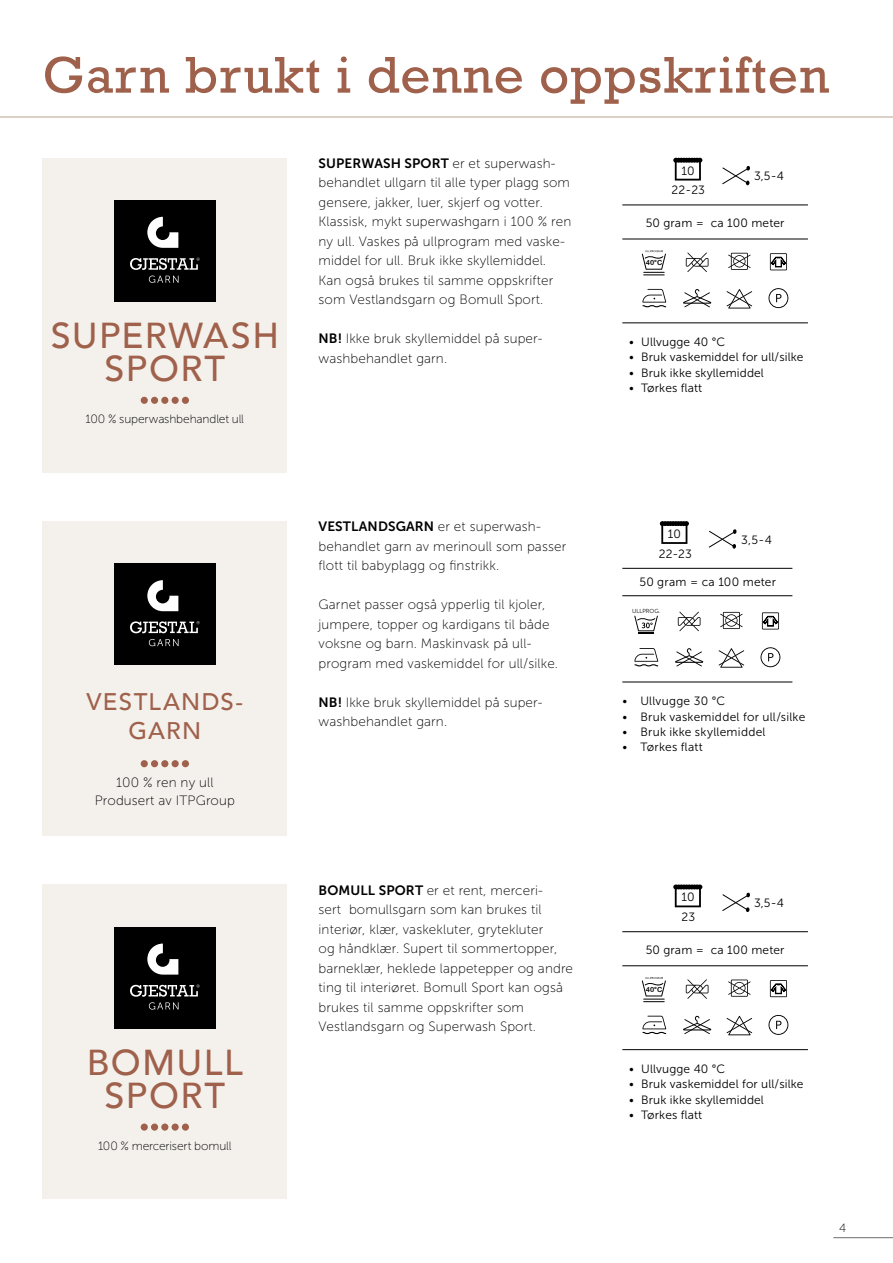
<style>
.page{position:relative;width:893px;height:1263px;background:#fff}
.page>*{position:absolute;margin:0;border:0;box-sizing:border-box;transform-origin:0 0}
.t1{font:52.5px "Rockwell";letter-spacing:.02em;color:#9f614b}
.INNHOLD_-_Midtstilt{font:500 36px "Avenir";letter-spacing:.045em;color:#9f614b}
.INNHOLD_-_Midtstilt-2{font:500 24px "Avenir";letter-spacing:.05em;color:#9f614b}
.t2{font:13.5px/19.5px "Museo Sans 100";letter-spacing:.01em;color:#000}
.INNHOLD{font:12px "Museo Sans 300";letter-spacing:.01em;color:#000}
.INNHOLD_-_Midtstilt-3{font:12px "Museo Sans 100";letter-spacing:-.01em;color:#000}
.INNHOLD_-_Midtstilt-4{font:12px "Museo Sans 300";letter-spacing:.02em;color:#000}
.t3{font:7.05px "Arial Rounded MT Bold";color:#000}
.t4{font:5.85px "Museo Sans 300";color:#000}
.s1{font-family:"Museo Sans 700"}
</style>
<div class="page">
<hr style="left:833px;top:1237px;width:60px;height:1px;background:#6d6e71">
<hr style="left:0;top:116px;width:893px;height:2px;background:#cec2b4">
<div style="left:43px;top:158px;width:244px;height:314px;background:#f4f1ed"></div>
<div style="left:114px;top:200px;width:102px;height:102px;background:#000"></div>
<svg style="left:130px;top:258px;width:70px;height:12px"></svg>
<svg style="left:147px;top:217px;width:31px;height:31px"></svg>
<svg style="left:149px;top:276px;width:30px;height:7px"></svg>
<div style="left:141px;top:397px;width:7px;height:7px;background:#9f614b;border-radius:50%"></div>
<div style="left:182px;top:397px;width:7px;height:7px;background:#9f614b;border-radius:50%"></div>
<div style="left:172px;top:397px;width:7px;height:7px;background:#9f614b;border-radius:50%"></div>
<div style="left:161px;top:397px;width:7px;height:7px;background:#9f614b;border-radius:50%"></div>
<div style="left:151px;top:397px;width:7px;height:7px;background:#9f614b;border-radius:50%"></div>
<svg style="left:722px;top:166px;width:28px;height:19px"></svg>
<svg style="left:673px;top:158px;width:29px;height:23px"></svg>
<hr style="left:622px;top:205px;width:186px;height:1px;background:#000">
<hr style="left:622px;top:239px;width:186px;height:1px;background:#000">
<hr style="left:622px;top:323px;width:186px;height:1px;background:#000">
<svg style="left:768px;top:288px;width:20px;height:20px"></svg>
<svg style="left:642px;top:289px;width:24px;height:18px"></svg>
<svg style="left:728px;top:253px;width:23px;height:17px"></svg>
<svg style="left:727px;top:289px;width:25px;height:19px"></svg>
<svg style="left:686px;top:253px;width:22px;height:19px"></svg>
<svg style="left:642px;top:250px;width:24px;height:25px"></svg>
<svg style="left:683px;top:289px;width:28px;height:18px"></svg>
<svg style="left:770px;top:253px;width:17px;height:17px"></svg>
<div style="left:43px;top:521px;width:244px;height:315px;background:#f4f1ed"></div>
<div style="left:114px;top:563px;width:102px;height:102px;background:#000"></div>
<svg style="left:130px;top:621px;width:70px;height:12px"></svg>
<svg style="left:147px;top:580px;width:31px;height:31px"></svg>
<svg style="left:149px;top:639px;width:30px;height:7px"></svg>
<svg style="left:709px;top:529px;width:28px;height:20px"></svg>
<svg style="left:660px;top:521px;width:29px;height:23px"></svg>
<svg style="left:760px;top:647px;width:20px;height:20px"></svg>
<svg style="left:634px;top:648px;width:24px;height:18px"></svg>
<svg style="left:720px;top:612px;width:23px;height:17px"></svg>
<svg style="left:719px;top:648px;width:25px;height:20px"></svg>
<hr style="left:622px;top:568px;width:170px;height:1px;background:#000">
<hr style="left:622px;top:595px;width:170px;height:1px;background:#000">
<hr style="left:622px;top:682px;width:170px;height:1px;background:#000">
<svg style="left:678px;top:612px;width:22px;height:19px"></svg>
<svg style="left:675px;top:648px;width:28px;height:18px"></svg>
<svg style="left:762px;top:612px;width:17px;height:17px"></svg>
<div style="left:141px;top:760px;width:7px;height:7px;background:#9f614b;border-radius:50%"></div>
<div style="left:182px;top:760px;width:7px;height:7px;background:#9f614b;border-radius:50%"></div>
<div style="left:172px;top:760px;width:7px;height:7px;background:#9f614b;border-radius:50%"></div>
<div style="left:161px;top:760px;width:7px;height:7px;background:#9f614b;border-radius:50%"></div>
<div style="left:151px;top:760px;width:7px;height:7px;background:#9f614b;border-radius:50%"></div>
<svg style="left:634px;top:616px;width:24px;height:17px"></svg>
<div style="left:43px;top:884px;width:244px;height:315px;background:#f4f1ed"></div>
<div style="left:114px;top:927px;width:102px;height:101px;background:#000"></div>
<svg style="left:147px;top:943px;width:31px;height:31px"></svg>
<svg style="left:130px;top:984px;width:70px;height:26px"></svg>
<div style="left:141px;top:1123px;width:7px;height:8px;background:#9f614b;border-radius:50%"></div>
<div style="left:182px;top:1123px;width:7px;height:8px;background:#9f614b;border-radius:50%"></div>
<div style="left:172px;top:1123px;width:7px;height:8px;background:#9f614b;border-radius:50%"></div>
<div style="left:161px;top:1123px;width:7px;height:8px;background:#9f614b;border-radius:50%"></div>
<div style="left:151px;top:1123px;width:7px;height:8px;background:#9f614b;border-radius:50%"></div>
<svg style="left:722px;top:892px;width:28px;height:20px"></svg>
<svg style="left:673px;top:884px;width:29px;height:23px"></svg>
<hr style="left:622px;top:931px;width:186px;height:1px;background:#000">
<hr style="left:622px;top:965px;width:186px;height:1px;background:#000">
<hr style="left:622px;top:1049px;width:186px;height:1px;background:#000">
<svg style="left:768px;top:1015px;width:20px;height:20px"></svg>
<svg style="left:642px;top:1016px;width:24px;height:18px"></svg>
<svg style="left:728px;top:979px;width:23px;height:18px"></svg>
<svg style="left:727px;top:1016px;width:25px;height:19px"></svg>
<svg style="left:686px;top:979px;width:22px;height:20px"></svg>
<svg style="left:642px;top:977px;width:24px;height:25px"></svg>
<svg style="left:683px;top:1016px;width:28px;height:18px"></svg>
<svg style="left:770px;top:980px;width:17px;height:17px"></svg>
<p class="t1" style="left:43px;top:45px;width:788px">Garn brukt i denne oppskriften</p>
<p class="INNHOLD_-_Midtstilt" style="left:51px;top:304px;width:230px">SUPERWASH</p>
<p class="INNHOLD_-_Midtstilt" style="left:104px;top:337px;width:122px">SPORT</p>
<p class="INNHOLD_-_Midtstilt-3" style="left:86px;top:412px;width:160px">100 % superwashbehandlet ull</p>
<p class="t2" style="left:319px;top:154px;width:254px"><span class="s1">SUPERWASH SPORT</span> er et superwash&shy;behandlet ullgarn til alle typer plagg som gensere, jakker, luer, skjerf og votter.<br>Klassisk, mykt superwashgarn i 100 % ren ny ull. Vaskes på ullprogram med vaske&shy;middel for ull. Bruk ikke skyllemiddel.</p>
<p class="t2" style="left:319px;top:271px;width:236px">Kan også brukes til samme oppskrifter som Vestlandsgarn og Bomull Sport.</p>
<p class="t2" style="left:319px;top:329px;width:226px"><span class="s1">NB!</span> Ikke bruk skyllemiddel på super&shy;washbehandlet garn.</p>
<p class="INNHOLD" style="left:681px;top:164px;width:15px">10</p>
<p class="INNHOLD" style="left:672px;top:184px;width:35px">22-23</p>
<p class="INNHOLD" style="left:754px;top:170px;width:31px">3,5-4</p>
<p class="INNHOLD" style="left:646px;top:216px;width:140px">50 gram = ca 100 meter</p>
<p class="t3" style="left:646px;top:259px;width:18px">40°C</p>
<p class="INNHOLD" style="left:629px;top:336px;width:98px">• Ullvugge 40 °C</p>
<p class="INNHOLD" style="left:629px;top:351px;width:176px">• Bruk vaskemiddel for ull/silke</p>
<p class="INNHOLD" style="left:629px;top:366px;width:136px">• Bruk ikke skyllemiddel</p>
<p class="INNHOLD" style="left:629px;top:381px;width:75px">• Tørkes flatt</p>
<p class="INNHOLD_-_Midtstilt-2" style="left:86px;top:681px;width:158px">VESTLANDS-</p>
<p class="INNHOLD_-_Midtstilt-2" style="left:128px;top:709px;width:74px">GARN</p>
<p class="t2" style="left:116px;top:773px;width:99px">100 % ren ny ull</p>
<p class="t2" style="left:95px;top:791px;width:142px">Produsert av ITPGroup</p>
<p class="INNHOLD_-_Midtstilt" style="left:87px;top:1031px;width:158px">BOMULL</p>
<p class="INNHOLD_-_Midtstilt" style="left:104px;top:1064px;width:122px">SPORT</p>
<p class="INNHOLD_-_Midtstilt-3" style="left:98px;top:1139px;width:135px">100 % mercerisert bomull</p>
<p class="t2" style="left:319px;top:517px;width:249px"><span class="s1">VESTLANDSGARN</span> er et superwash&shy;behandlet garn av merinoull som passer flott til babyplagg og finstrikk.</p>
<p class="t2" style="left:319px;top:595px;width:241px">Garnet passer også ypperlig til kjoler, jumpere, topper og kardigans til både voksne og barn. Maskinvask på ull&shy;program med vaskemiddel for ull/silke.</p>
<p class="t2" style="left:319px;top:692px;width:226px"><span class="s1">NB!</span> Ikke bruk skyllemiddel på super&shy;washbehandlet garn.</p>
<p class="INNHOLD_-_Midtstilt-4" style="left:668px;top:527px;width:15px">10</p>
<p class="INNHOLD_-_Midtstilt-4" style="left:659px;top:547px;width:35px">22-23</p>
<p class="INNHOLD_-_Midtstilt-4" style="left:741px;top:533px;width:32px">3,5-4</p>
<p class="INNHOLD_-_Midtstilt-4" style="left:639px;top:575px;width:138px">50 gram = ca 100 meter</p>
<p class="t4" style="left:632px;top:608px;width:30px">ULLPROG.</p>
<p class="INNHOLD" style="left:622px;top:695px;width:104px">• Ullvugge 30 °C</p>
<p class="INNHOLD" style="left:622px;top:710px;width:184px">• Bruk vaskemiddel for ull/silke</p>
<p class="INNHOLD" style="left:622px;top:725px;width:145px">• Bruk ikke skyllemiddel</p>
<p class="INNHOLD" style="left:622px;top:741px;width:82px">• Tørkes flatt</p>
<p class="t2" style="left:319px;top:880px;width:256px"><span class="s1">BOMULL SPORT</span> er et rent, merceri-<br>sert bomullsgarn som kan brukes til interiør, klær, vaskekluter, grytekluter<br>og håndklær. Supert til sommertopper, barneklær, heklede lappetepper og andre ting til interiøret. Bomull Sport kan også brukes til samme oppskrifter som</p>
<p class="t2" style="left:319px;top:1017px;width:219px">Vestlandsgarn og Superwash Sport.</p>
<p class="INNHOLD" style="left:681px;top:891px;width:15px">10</p>
<p class="INNHOLD" style="left:681px;top:910px;width:15px">23</p>
<p class="INNHOLD" style="left:754px;top:897px;width:31px">3,5-4</p>
<p class="INNHOLD" style="left:646px;top:943px;width:140px">50 gram = ca 100 meter</p>
<p class="t3" style="left:646px;top:985px;width:18px">40°C</p>
<p class="INNHOLD" style="left:629px;top:1062px;width:98px">• Ullvugge 40 °C</p>
<p class="INNHOLD" style="left:629px;top:1078px;width:176px">• Bruk vaskemiddel for ull/silke</p>
<p class="INNHOLD" style="left:629px;top:1093px;width:136px">• Bruk ikke skyllemiddel</p>
<p class="INNHOLD" style="left:629px;top:1108px;width:75px">• Tørkes flatt</p>
<p class="INNHOLD_-_Midtstilt-3" style="left:839px;top:1221px;width:9px">4</p>
</div>
